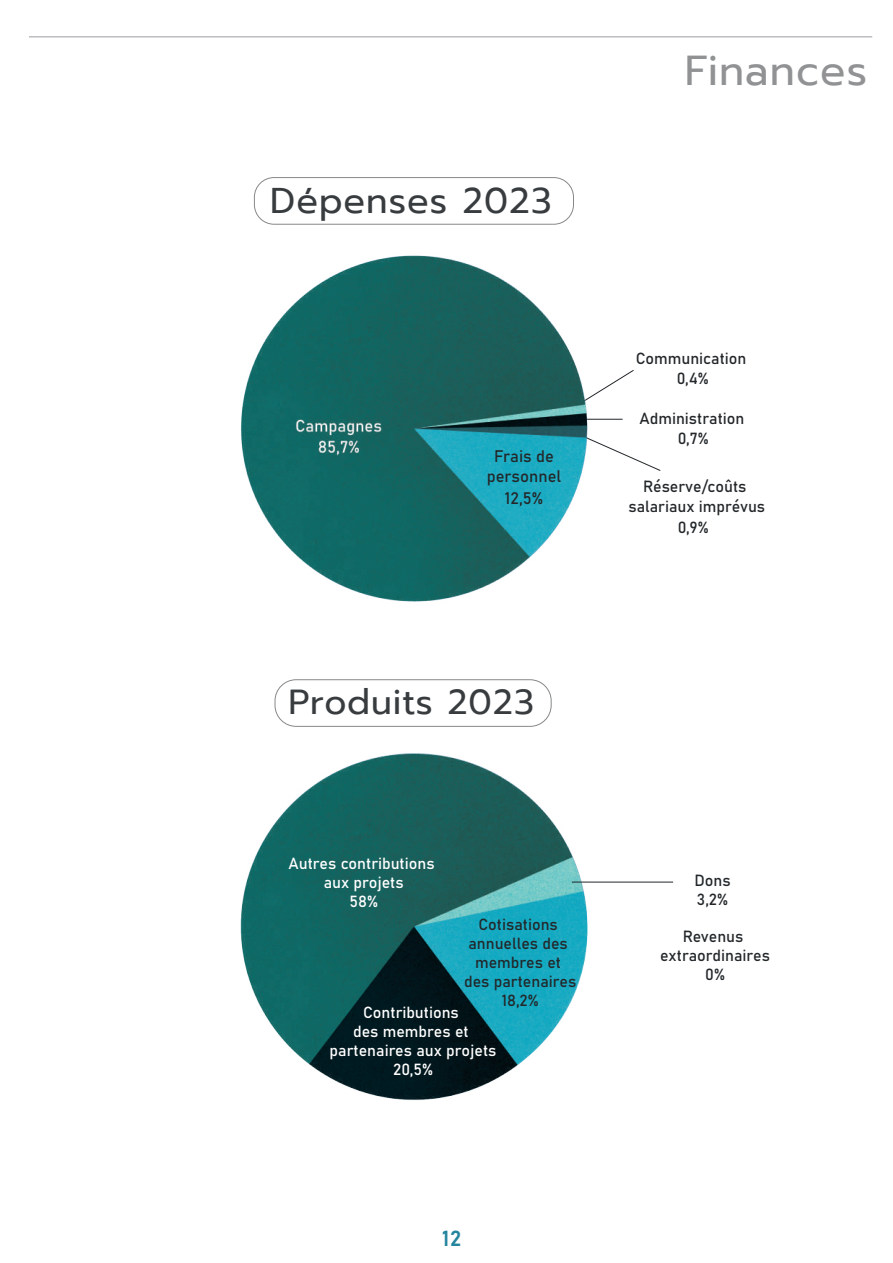
<style>
.page{position:relative;width:893px;height:1263px;background:#fff}
.page>*{position:absolute;margin:0;border:0;box-sizing:border-box;transform-origin:0 0}
.t1{font:41.85px "Prompt";letter-spacing:.03em;color:#909293}
.t2{font:35.7px "Prompt";letter-spacing:.03em;color:#383c3f}
.t3{font:34.65px "Prompt";letter-spacing:.03em;color:#383c3f}
.t4{font:21.6px "Bahnschrift";color:#24859e}
.t5{font:16.5px/19.8px "Bahnschrift";color:#23272a;text-align:center}
.t6{font:15.9px/19px "Bahnschrift";color:#23272a;text-align:center}
.t7{font:15.9px/19px "Bahnschrift";color:#fff;text-align:center}
</style>
<div class="page">
<img style="left:240px;top:794px;width:434px;height:306px">
<hr style="left:29px;top:36px;width:843px;height:2px;background:#bbbdbe">
<hr style="left:572px;top:882px;width:101px;height:1px;background:#23272a">
<img style="left:79px;top:37px;width:619px;height:757px">
<h2 class="t2" style="left:270px;top:175px;width:283px">Dépenses 2023</h2>
<p class="t5" style="left:487px;top:445px;width:76px">Frais de personnel</p>
<p class="t5" style="left:505px;top:487px;width:40px">12,5%</p>
<h1 class="t1" style="left:685px;top:41px;width:184px">Finances</h1>
<p class="t6" style="left:636px;top:347px;width:112px;line-height:20.2px">Communication<br>0,4%</p>
<p class="t6" style="left:639px;top:407px;width:106px;line-height:20.2px">Administration<br>0,7%</p>
<p class="t6" style="left:629px;top:476px;width:138px">Réserve/coûts salariaux imprévus</p>
<p class="t6" style="left:678px;top:517px;width:33px">0,9%</p>
<h3 class="t3" style="left:288px;top:677px;width:247px">Produits 2023</h3>
<p class="t7" style="left:289px;top:852px;width:147px">Autres contributions aux projets<br>58%</p>
<p class="t6" style="left:464px;top:914px;width:114px">Cotisations annuelles des membres et des partenaires<br>18,2%</p>
<p class="t7" style="left:330px;top:1002px;width:168px">Contributions<br>des membres et partenaires aux projets<br>20,5%</p>
<h3 class="t4" style="left:442px;top:1222px;width:20px">12</h3>
<p class="t6" style="left:694px;top:869px;width:38px;text-align:left">Dons<br>3,2%</p>
<p class="t6" style="left:660px;top:926px;width:111px">Revenus extraordinaires<br>0%</p>
</div>
